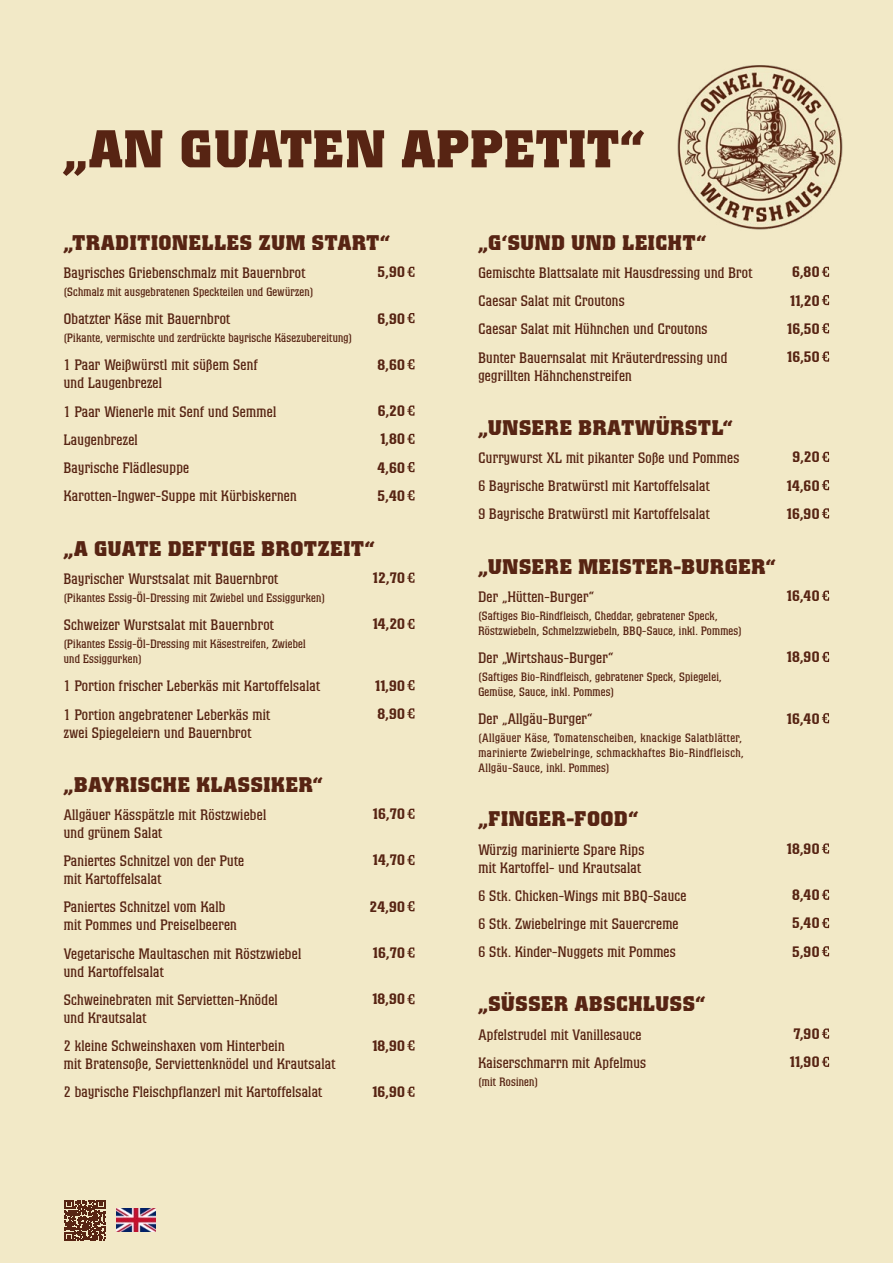
<style>
.page{position:relative;width:893px;height:1263px;background:#f2e9c7}
.page>*{position:absolute;margin:0;border:0;box-sizing:border-box;transform-origin:0 0}
.t1{font:700 52.5px "Colossalis";letter-spacing:.02em;color:#572413}
.t2{font:700 21px "Colossalis";letter-spacing:.035em;color:#572413}
.t3{font:15px/18px "Colossalis";letter-spacing:.02em;color:#572413}
.t4{font:500 15px "Colossalis";letter-spacing:.01em;color:#572413}
.t5{font:12px/15px "Colossalis";letter-spacing:.02em;color:#572413}
.t6{font:12px/15px "Colossalis";letter-spacing:.04em;color:#572413}
</style>
<div class="page">
<img style="left:677px;top:65px;width:166px;height:165px">
<svg style="left:407px;top:267px;width:8px;height:10px"></svg>
<svg style="left:407px;top:313px;width:8px;height:10px"></svg>
<svg style="left:407px;top:359px;width:8px;height:10px"></svg>
<svg style="left:407px;top:405px;width:8px;height:11px"></svg>
<svg style="left:407px;top:434px;width:8px;height:10px"></svg>
<svg style="left:407px;top:462px;width:8px;height:10px"></svg>
<svg style="left:407px;top:490px;width:8px;height:10px"></svg>
<svg style="left:407px;top:573px;width:8px;height:10px"></svg>
<svg style="left:407px;top:619px;width:8px;height:10px"></svg>
<svg style="left:407px;top:680px;width:8px;height:10px"></svg>
<svg style="left:407px;top:708px;width:8px;height:10px"></svg>
<svg style="left:407px;top:809px;width:8px;height:10px"></svg>
<svg style="left:407px;top:855px;width:8px;height:10px"></svg>
<svg style="left:407px;top:901px;width:8px;height:10px"></svg>
<svg style="left:407px;top:947px;width:8px;height:10px"></svg>
<svg style="left:407px;top:994px;width:8px;height:10px"></svg>
<svg style="left:407px;top:1040px;width:8px;height:10px"></svg>
<svg style="left:407px;top:1087px;width:8px;height:10px"></svg>
<svg style="left:822px;top:452px;width:7px;height:10px"></svg>
<svg style="left:822px;top:480px;width:7px;height:10px"></svg>
<svg style="left:822px;top:508px;width:7px;height:10px"></svg>
<svg style="left:822px;top:267px;width:7px;height:10px"></svg>
<svg style="left:822px;top:295px;width:7px;height:10px"></svg>
<svg style="left:822px;top:323px;width:7px;height:10px"></svg>
<svg style="left:822px;top:351px;width:7px;height:11px"></svg>
<svg style="left:822px;top:591px;width:7px;height:10px"></svg>
<svg style="left:822px;top:652px;width:7px;height:10px"></svg>
<svg style="left:822px;top:713px;width:7px;height:10px"></svg>
<svg style="left:822px;top:843px;width:7px;height:10px"></svg>
<svg style="left:822px;top:890px;width:7px;height:10px"></svg>
<svg style="left:822px;top:918px;width:7px;height:10px"></svg>
<svg style="left:822px;top:946px;width:7px;height:10px"></svg>
<svg style="left:822px;top:1028px;width:7px;height:11px"></svg>
<svg style="left:822px;top:1057px;width:7px;height:10px"></svg>
<img style="left:117px;top:1209px;width:38px;height:23px">
<svg style="left:65px;top:1200px;width:41px;height:41px"></svg>
<h1 class="t1" style="left:64px;top:119px;width:582px">„AN GUATEN APPETIT“</h1>
<h2 class="t2" style="left:64px;top:230px;width:328px">„TRADITIONELLES ZUM START“</h2>
<p class="t3" style="left:64px;top:264px;width:243px">Bayrisches Griebenschmalz mit Bauernbrot</p>
<p class="t5" style="left:64px;top:284px;width:251px">(Schmalz mit ausgebratenen Speckteilen und Gewürzen)</p>
<p class="t4" style="left:377px;top:263px;width:29px">5,90</p>
<p class="t3" style="left:64px;top:310px;width:168px">Obatzter Käse mit Bauernbrot</p>
<p class="t5" style="left:64px;top:331px;width:290px">(Pikante, vermischte und zerdrückte bayrische Käsezubereitung)</p>
<p class="t4" style="left:377px;top:310px;width:29px">6,90</p>
<p class="t3" style="left:64px;top:356px;width:195px">1 Paar Weißwürstl mit süßem Senf und Laugenbrezel</p>
<p class="t4" style="left:377px;top:356px;width:29px">8,60</p>
<p class="t3" style="left:64px;top:403px;width:214px">1 Paar Wienerle mit Senf und Semmel</p>
<p class="t4" style="left:378px;top:402px;width:29px">6,20</p>
<p class="t3" style="left:64px;top:431px;width:75px">Laugenbrezel</p>
<p class="t4" style="left:380px;top:430px;width:27px">1,80</p>
<p class="t3" style="left:64px;top:459px;width:127px">Bayrische Flädlesuppe</p>
<p class="t4" style="left:377px;top:459px;width:29px">4,60</p>
<p class="t3" style="left:64px;top:487px;width:234px">Karotten-Ingwer-Suppe mit Kürbiskernen</p>
<p class="t4" style="left:377px;top:487px;width:29px">5,40</p>
<h2 class="t2" style="left:64px;top:536px;width:312px">„A GUATE DEFTIGE BROTZEIT“</h2>
<p class="t3" style="left:64px;top:570px;width:216px">Bayrischer Wurstsalat mit Bauernbrot</p>
<p class="t5" style="left:64px;top:590px;width:263px">(Pikantes Essig-Öl-Dressing mit Zwiebel und Essiggurken)</p>
<p class="t4" style="left:372px;top:569px;width:35px">12,70</p>
<p class="t3" style="left:64px;top:616px;width:212px">Schweizer Wurstsalat mit Bauernbrot</p>
<p class="t5" style="left:64px;top:636px;width:243px">(Pikantes Essig-Öl-Dressing mit Käsestreifen, Zwiebel und Essiggurken)</p>
<p class="t4" style="left:372px;top:616px;width:35px">14,20</p>
<p class="t3" style="left:64px;top:677px;width:258px">1 Portion frischer Leberkäs mit Kartoffelsalat</p>
<p class="t4" style="left:374px;top:677px;width:32px">11,90</p>
<p class="t3" style="left:64px;top:705px;width:208px">1 Portion angebratener Leberkäs mit zwei Spiegeleiern und Bauernbrot</p>
<p class="t4" style="left:377px;top:705px;width:29px">8,90</p>
<h2 class="t2" style="left:64px;top:772px;width:260px">„BAYRISCHE KLASSIKER“</h2>
<p class="t3" style="left:64px;top:806px;width:204px">Allgäuer Kässpätzle mit Röstzwiebel und grünem Salat</p>
<p class="t4" style="left:372px;top:805px;width:35px">16,70</p>
<p class="t3" style="left:64px;top:852px;width:182px">Paniertes Schnitzel von der Pute mit Kartoffelsalat</p>
<p class="t4" style="left:372px;top:852px;width:35px">14,70</p>
<p class="t3" style="left:64px;top:898px;width:175px">Paniertes Schnitzel vom Kalb mit Pommes und Preiselbeeren</p>
<p class="t4" style="left:369px;top:898px;width:37px">24,90</p>
<p class="t3" style="left:64px;top:945px;width:239px">Vegetarische Maultaschen mit Röstzwiebel und Kartoffelsalat</p>
<p class="t4" style="left:372px;top:944px;width:35px">16,70</p>
<p class="t3" style="left:64px;top:991px;width:215px">Schweinebraten mit Servietten-Knödel und Krautsalat</p>
<p class="t4" style="left:371px;top:990px;width:35px">18,90</p>
<p class="t3" style="left:64px;top:1037px;width:273px">2 kleine Schweinshaxen vom Hinterbein<br>mit Bratensoße, Serviettenknödel und Krautsalat</p>
<p class="t4" style="left:371px;top:1037px;width:35px">18,90</p>
<p class="t3" style="left:64px;top:1083px;width:260px">2 bayrische Fleischpflanzerl mit Kartoffelsalat</p>
<p class="t4" style="left:371px;top:1083px;width:35px">16,90</p>
<h2 class="t2" style="left:478px;top:230px;width:229px">„G‘SUND UND LEICHT“</h2>
<p class="t3" style="left:478px;top:264px;width:276px">Gemischte Blattsalate mit Hausdressing und Brot</p>
<p class="t4" style="left:792px;top:263px;width:29px">6,80</p>
<p class="t3" style="left:478px;top:292px;width:148px">Caesar Salat mit Croutons</p>
<p class="t4" style="left:789px;top:292px;width:32px">11,20</p>
<p class="t3" style="left:478px;top:320px;width:231px">Caesar Salat mit Hühnchen und Croutons</p>
<p class="t4" style="left:786px;top:320px;width:35px">16,50</p>
<p class="t3" style="left:478px;top:349px;width:250px">Bunter Bauernsalat mit Kräuterdressing und gegrillten Hähnchenstreifen</p>
<p class="t4" style="left:786px;top:348px;width:35px">16,50</p>
<h2 class="t2" style="left:478px;top:415px;width:255px">„UNSERE BRATWÜRSTL“</h2>
<p class="t3" style="left:478px;top:449px;width:263px">Currywurst XL mit pikanter Soße und Pommes</p>
<p class="t4" style="left:792px;top:448px;width:29px">9,20</p>
<p class="t3" style="left:478px;top:477px;width:233px">6 Bayrische Bratwürstl mit Kartoffelsalat</p>
<p class="t4" style="left:786px;top:477px;width:35px">14,60</p>
<p class="t3" style="left:478px;top:505px;width:233px">9 Bayrische Bratwürstl mit Kartoffelsalat</p>
<p class="t4" style="left:786px;top:505px;width:35px">16,90</p>
<h2 class="t2" style="left:478px;top:554px;width:298px">„UNSERE MEISTER-BURGER“</h2>
<p class="t3" style="left:478px;top:588px;width:117px">Der „Hütten-Burger“</p>
<p class="t5" style="left:478px;top:608px;width:265px">(Saftiges Bio-Rindfleisch, Cheddar, gebratener Speck,<br>Röstzwiebeln, Schmelzzwiebeln, BBQ-Sauce, inkl. Pommes)</p>
<p class="t3" style="left:478px;top:649px;width:137px">Der „Wirtshaus-Burger“</p>
<p class="t5" style="left:478px;top:669px;width:245px">(Saftiges Bio-Rindfleisch, gebratener Speck, Spiegelei,<br>Gemüse, Sauce, inkl. Pommes)</p>
<p class="t3" style="left:478px;top:710px;width:116px">Der „Allgäu-Burger“</p>
<p class="t6" style="left:478px;top:731px;width:267px">(Allgäuer Käse, Tomatenscheiben, knackige Salatblätter, marinierte Zwiebelringe, schmackhaftes Bio-Rindfleisch,<br>Allgäu-Sauce, inkl. Pommes)</p>
<p class="t4" style="left:786px;top:587px;width:35px">16,40</p>
<p class="t4" style="left:786px;top:649px;width:35px">18,90</p>
<p class="t4" style="left:786px;top:710px;width:35px">16,40</p>
<h2 class="t2" style="left:478px;top:807px;width:161px">„FINGER-FOOD“</h2>
<p class="t3" style="left:478px;top:841px;width:167px">Würzig marinierte Spare Rips mit Kartoffel- und Krautsalat</p>
<p class="t4" style="left:786px;top:840px;width:35px">18,90</p>
<p class="t3" style="left:478px;top:887px;width:209px">6 Stk. Chicken-Wings mit BBQ-Sauce</p>
<p class="t4" style="left:792px;top:886px;width:29px">8,40</p>
<p class="t3" style="left:478px;top:915px;width:202px">6 Stk. Zwiebelringe mit Sauercreme</p>
<p class="t4" style="left:792px;top:915px;width:29px">5,40</p>
<p class="t3" style="left:478px;top:943px;width:199px">6 Stk. Kinder-Nuggets mit Pommes</p>
<p class="t4" style="left:792px;top:943px;width:29px">5,90</p>
<h2 class="t2" style="left:478px;top:992px;width:228px">„SÜSSER ABSCHLUSS“</h2>
<p class="t3" style="left:478px;top:1026px;width:165px">Apfelstrudel mit Vanillesauce</p>
<p class="t4" style="left:793px;top:1025px;width:28px">7,90</p>
<p class="t3" style="left:478px;top:1054px;width:169px">Kaiserschmarrn mit Apfelmus</p>
<p class="t5" style="left:478px;top:1074px;width:61px">(mit Rosinen)</p>
<p class="t4" style="left:789px;top:1053px;width:32px">11,90</p>
</div>
